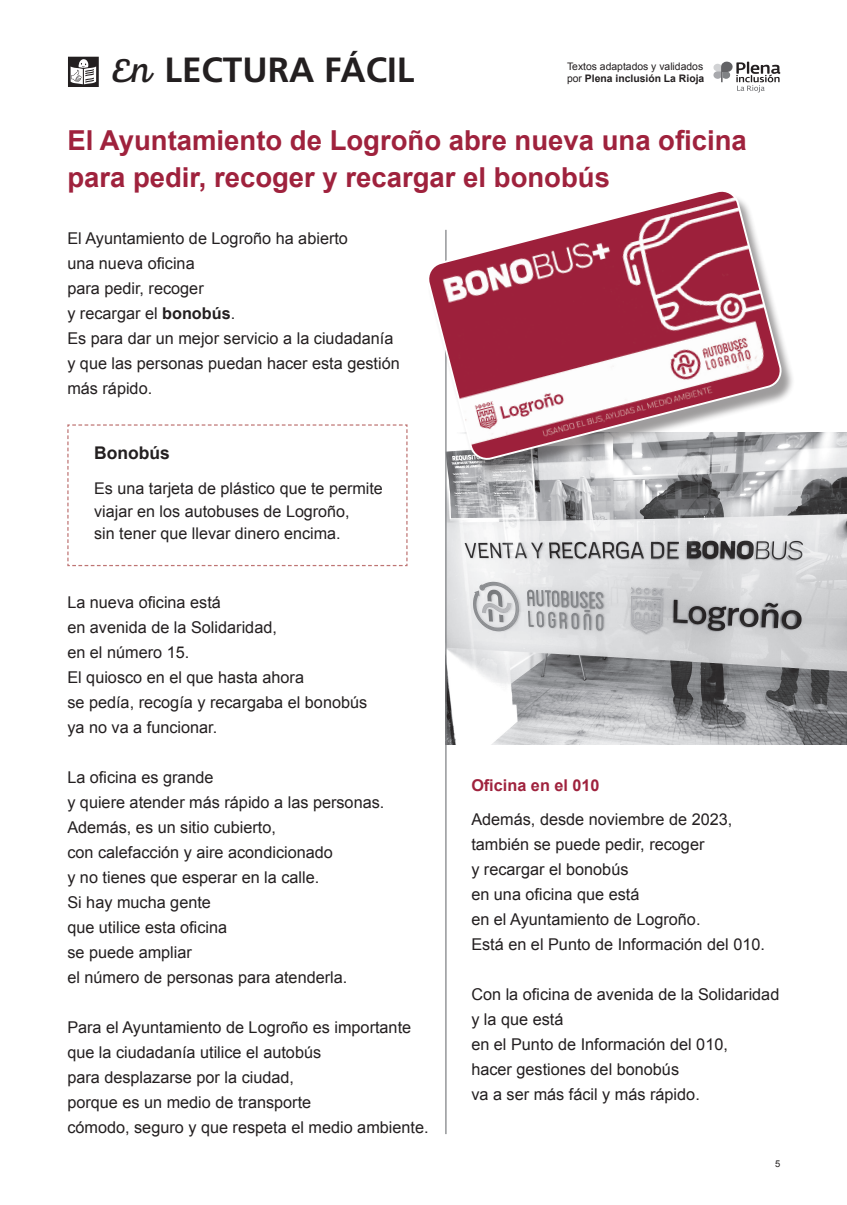
<style>
.page{position:relative;width:847px;height:1205px;background:#fff}
.page>*{position:absolute;margin:0;border:0;box-sizing:border-box;transform-origin:0 0}
.t1{font:700 35px "Frutiger LT Std";color:#231f20}
.t2{font:700 27.5px/37.5px "Arial";color:#9f223d}
.t3{font:700 17.5px "Arial";color:#231f20}
.t4{font:16.25px/25px "Arial";color:#231f20}
.t5{font:700 16.25px "Arial";color:#9f223d}
.t6{font:16.12px/22.5px "Arial";color:#231f20}
.t7{font:10.38px/12px "Arial";color:#231f20}
.t8{font:9.38px "Arial";color:#231f20}
.s1{font-family:"Alianza Script 500";font-weight:400}
.s2{font-weight:700}
</style>
<div class="page">
<svg style="left:67px;top:424px;width:341px;height:143px"></svg>
<svg style="left:68px;top:57px;width:31px;height:30px"></svg>
<svg style="left:713px;top:61px;width:67px;height:31px"></svg>
<img style="left:446px;top:433px;width:401px;height:311px">
<hr style="left:445px;top:230px;width:1px;height:904px;background:#808285">
<div style="left:428px;top:194px;width:367px;height:283px;background:#231f20;opacity:.44"></div>
<svg style="left:428px;top:191px;width:354px;height:270px"></svg>
<h1 class="t1" style="left:113px;top:49px;width:303px"><span class="s1">En</span> LECTURA FÁCIL</h1>
<p class="t7" style="left:567px;top:61px;width:139px">Textos adaptados y validados por <span class="s2">Plena inclusión La Rioja</span></p>
<h2 class="t2" style="left:67px;top:122px;width:681px">El Ayuntamiento de Logroño abre nueva una oficina para pedir, recoger y recargar el bonobús</h2>
<p class="t4" style="left:67px;top:226px;width:334px">El Ayuntamiento de Logroño ha abierto<br>una nueva oficina<br>para pedir, recoger<br>y recargar el <span class="s2">bonobús</span>.<br>Es para dar un mejor servicio a la ciudadanía y que las personas puedan hacer esta gestión más rápido.</p>
<p class="t3" style="left:94px;top:441px;width:77px">Bonobús</p>
<p class="t6" style="left:94px;top:477px;width:290px">Es una tarjeta de plástico que te permite viajar en los autobuses de Logroño,<br>sin tener que llevar dinero encima.</p>
<p class="t4" style="left:67px;top:589px;width:301px">La nueva oficina está<br>en avenida de la Solidaridad,<br>en el número 15.<br>El quiosco en el que hasta ahora<br>se pedía, recogía y recargaba el bonobús ya no va a funcionar.</p>
<p class="t4" style="left:67px;top:764px;width:319px">La oficina es grande<br>y quiere atender más rápido a las personas.<br>Además, es un sitio cubierto,<br>con calefacción y aire acondicionado<br>y no tienes que esperar en la calle.<br>Si hay mucha gente<br>que utilice esta oficina<br>se puede ampliar<br>el número de personas para atenderla.</p>
<p class="t4" style="left:67px;top:1014px;width:363px">Para el Ayuntamiento de Logroño es importante que la ciudadanía utilice el autobús<br>para desplazarse por la ciudad,<br>porque es un medio de transporte<br>cómodo, seguro y que respeta el medio ambiente.</p>
<p class="t5" style="left:471px;top:775px;width:130px">Oficina en el 010</p>
<p class="t4" style="left:471px;top:807px;width:295px">Además, desde noviembre de 2023, también se puede pedir, recoger<br>y recargar el bonobús<br>en una oficina que está<br>en el Ayuntamiento de Logroño.<br>Está en el Punto de Información del 010.</p>
<p class="t4" style="left:471px;top:982px;width:310px">Con la oficina de avenida de la Solidaridad y la que está<br>en el Punto de Información del 010,<br>hacer gestiones del bonobús<br>va a ser más fácil y más rápido.</p>
<p class="t8" style="left:775px;top:1158px;width:7px">5</p>
</div>
